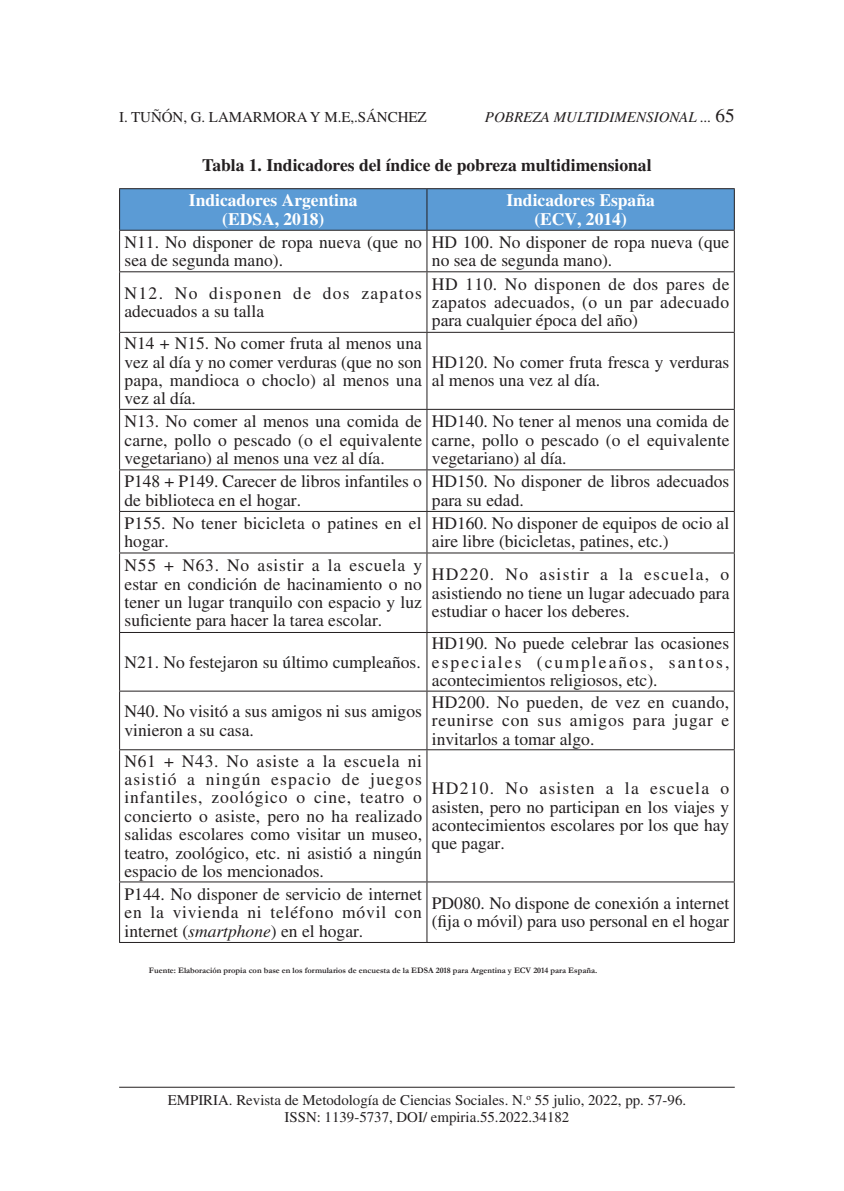
<style>
.page{position:relative;width:844px;height:1191px;background:#fff}
.page>*{position:absolute;margin:0;border:0;box-sizing:border-box;transform-origin:0 0}
.t1{font:17.5px/18.4px "Times LT Std";color:#231f20;text-align:justify}
.t2{font:700 17.5px/18.4px "Times LT Std";color:#fff;text-align:center}
.t3{font:700 17.5px "Times LT Std";color:#231f20}
.t4{font:17.5px/18.4px "Times LT Std";letter-spacing:.075em;color:#231f20}
.t5{font:15.05px "Times LT Std";letter-spacing:-.005em;color:#231f20}
.t6{font:italic 15.05px "Times LT Std";color:#231f20}
.t7{font:14.88px/16.6px "Times LT Std";color:#231f20;text-align:center}
.t8{font:700 8.4px "Garamond";color:#231f20}
.s1{font-style:normal;font-size:19.25px}
.s2{font-style:italic}
</style>
<div class="page">
<hr style="left:119px;top:1087px;width:615px;height:1px;background:#231f20">
<div style="left:120px;top:189px;width:613px;height:41px;background:#5b9bd5"></div>
<svg style="left:120px;top:231px;width:613px;height:711px"></svg>
<hr style="left:119px;top:188px;width:308px;height:1px;background:#231f20">
<hr style="left:427px;top:188px;width:307px;height:1px;background:#231f20">
<hr style="left:119px;top:230px;width:308px;height:1px;background:#231f20">
<hr style="left:427px;top:230px;width:307px;height:1px;background:#231f20">
<hr style="left:119px;top:271px;width:308px;height:1px;background:#231f20">
<hr style="left:427px;top:271px;width:307px;height:1px;background:#231f20">
<hr style="left:119px;top:332px;width:308px;height:1px;background:#231f20">
<hr style="left:427px;top:332px;width:307px;height:1px;background:#231f20">
<hr style="left:119px;top:409px;width:308px;height:1px;background:#231f20">
<hr style="left:427px;top:409px;width:307px;height:1px;background:#231f20">
<hr style="left:119px;top:469px;width:308px;height:1px;background:#231f20">
<hr style="left:427px;top:469px;width:307px;height:1px;background:#231f20">
<hr style="left:119px;top:511px;width:308px;height:1px;background:#231f20">
<hr style="left:427px;top:511px;width:307px;height:1px;background:#231f20">
<hr style="left:119px;top:552px;width:308px;height:1px;background:#231f20">
<hr style="left:427px;top:552px;width:307px;height:1px;background:#231f20">
<hr style="left:119px;top:632px;width:308px;height:1px;background:#231f20">
<hr style="left:427px;top:632px;width:307px;height:1px;background:#231f20">
<hr style="left:119px;top:690px;width:308px;height:1px;background:#231f20">
<hr style="left:427px;top:690px;width:307px;height:1px;background:#231f20">
<hr style="left:119px;top:749px;width:308px;height:1px;background:#231f20">
<hr style="left:427px;top:749px;width:307px;height:1px;background:#231f20">
<hr style="left:119px;top:881px;width:308px;height:1px;background:#231f20">
<hr style="left:427px;top:881px;width:307px;height:1px;background:#231f20">
<hr style="left:119px;top:942px;width:308px;height:1px;background:#231f20">
<hr style="left:427px;top:942px;width:307px;height:1px;background:#231f20">
<hr style="left:119px;top:189px;width:1px;height:41px;background:#231f20">
<hr style="left:119px;top:231px;width:1px;height:40px;background:#231f20">
<hr style="left:119px;top:272px;width:1px;height:60px;background:#231f20">
<hr style="left:119px;top:333px;width:1px;height:76px;background:#231f20">
<hr style="left:119px;top:410px;width:1px;height:59px;background:#231f20">
<hr style="left:119px;top:470px;width:1px;height:41px;background:#231f20">
<hr style="left:119px;top:512px;width:1px;height:40px;background:#231f20">
<hr style="left:119px;top:553px;width:1px;height:79px;background:#231f20">
<hr style="left:119px;top:633px;width:1px;height:57px;background:#231f20">
<hr style="left:119px;top:691px;width:1px;height:58px;background:#231f20">
<hr style="left:119px;top:750px;width:1px;height:131px;background:#231f20">
<hr style="left:119px;top:882px;width:1px;height:60px;background:#231f20">
<hr style="left:426px;top:189px;width:1px;height:41px;background:#231f20">
<hr style="left:733px;top:189px;width:1px;height:41px;background:#231f20">
<hr style="left:426px;top:231px;width:1px;height:40px;background:#231f20">
<hr style="left:733px;top:231px;width:1px;height:40px;background:#231f20">
<hr style="left:426px;top:272px;width:1px;height:60px;background:#231f20">
<hr style="left:733px;top:272px;width:1px;height:60px;background:#231f20">
<hr style="left:426px;top:333px;width:1px;height:76px;background:#231f20">
<hr style="left:733px;top:333px;width:1px;height:76px;background:#231f20">
<hr style="left:426px;top:410px;width:1px;height:59px;background:#231f20">
<hr style="left:733px;top:410px;width:1px;height:59px;background:#231f20">
<hr style="left:426px;top:470px;width:1px;height:41px;background:#231f20">
<hr style="left:733px;top:470px;width:1px;height:41px;background:#231f20">
<hr style="left:426px;top:512px;width:1px;height:40px;background:#231f20">
<hr style="left:733px;top:512px;width:1px;height:40px;background:#231f20">
<hr style="left:426px;top:553px;width:1px;height:79px;background:#231f20">
<hr style="left:733px;top:553px;width:1px;height:79px;background:#231f20">
<hr style="left:426px;top:633px;width:1px;height:57px;background:#231f20">
<hr style="left:733px;top:633px;width:1px;height:57px;background:#231f20">
<hr style="left:426px;top:691px;width:1px;height:58px;background:#231f20">
<hr style="left:733px;top:691px;width:1px;height:58px;background:#231f20">
<hr style="left:426px;top:750px;width:1px;height:131px;background:#231f20">
<hr style="left:733px;top:750px;width:1px;height:131px;background:#231f20">
<hr style="left:426px;top:882px;width:1px;height:60px;background:#231f20">
<hr style="left:733px;top:882px;width:1px;height:60px;background:#231f20">
<p class="t5" style="left:119px;top:109px;width:309px">I. TUÑÓN, G. LAMARMORA Y M.E,.SÁNCHEZ</p>
<p class="t6" style="left:484px;top:109px;width:251px">POBREZA MULTIDIMENSIONAL ... <span class="s1">65</span></p>
<p class="t3" style="left:202px;top:154px;width:450px">Tabla 1. Indicadores del índice de pobreza multidimensional</p>
<p class="t2" style="left:189px;top:191px;width:170px">Indicadores Argentina (EDSA, 2018)</p>
<p class="t2" style="left:506px;top:191px;width:150px">Indicadores España (ECV, 2014)</p>
<p class="t1" style="left:124px;top:233px;width:299px">N11. No disponer de ropa nueva (que no sea de segunda mano).</p>
<p class="t1" style="left:432px;top:233px;width:299px">HD 100. No disponer de ropa nueva (que no sea de segunda mano).</p>
<p class="t4" style="left:124px;top:284px;width:299px">N12. No disponen de dos zapatos adecuados a su talla</p>
<p class="t1" style="left:432px;top:274px;width:299px">HD 110. No disponen de dos pares de zapatos adecuados, (o un par adecuado para cualquier época del año)</p>
<p class="t1" style="left:124px;top:334px;width:299px">N14 + N15. No comer fruta al menos una vez al día y no comer verduras (que no son papa, mandioca o choclo) al menos una vez al día.</p>
<p class="t1" style="left:432px;top:352px;width:299px">HD120. No comer fruta fresca y verduras al menos una vez al día.</p>
<p class="t1" style="left:124px;top:412px;width:299px">N13. No comer al menos una comida de carne, pollo o pescado (o el equivalente vegetariano) al menos una vez al día.</p>
<p class="t1" style="left:432px;top:412px;width:299px">HD140. No tener al menos una comida de carne, pollo o pescado (o el equivalente vegetariano) al día.</p>
<p class="t1" style="left:124px;top:472px;width:299px">P148 + P149. Carecer de libros infantiles o de biblioteca en el hogar.</p>
<p class="t1" style="left:432px;top:472px;width:299px">HD150. No disponer de libros adecuados para su edad.</p>
<p class="t1" style="left:124px;top:514px;width:298px">P155. No tener bicicleta o patines en el hogar.</p>
<p class="t1" style="left:432px;top:514px;width:299px">HD160. No disponer de equipos de ocio al aire libre (bicicletas, patines, etc.)</p>
<p class="t1" style="left:124px;top:556px;width:299px">N55 + N63. No asistir a la escuela y estar en condición de hacinamiento o no tener un lugar tranquilo con espacio y luz suficiente para hacer la tarea escolar.</p>
<p class="t1" style="left:432px;top:565px;width:299px">HD220. No asistir a la escuela, o asistiendo no tiene un lugar adecuado para estudiar o hacer los deberes.</p>
<p class="t1" style="left:124px;top:652px;width:298px">N21. No festejaron su último cumpleaños.</p>
<p class="t1" style="left:432px;top:634px;width:299px">HD190. No puede celebrar las ocasiones especiales (cumpleaños, santos, acontecimientos religiosos, etc).</p>
<p class="t1" style="left:124px;top:702px;width:299px">N40. No visitó a sus amigos ni sus amigos vinieron a su casa.</p>
<p class="t1" style="left:432px;top:693px;width:299px">HD200. No pueden, de vez en cuando, reunirse con sus amigos para jugar e invitarlos a tomar algo.</p>
<p class="t1" style="left:124px;top:751px;width:299px">N61 + N43. No asiste a la escuela ni asistió a ningún espacio de juegos infantiles, zoológico o cine, teatro o concierto o asiste, pero no ha realizado salidas escolares como visitar un museo, teatro, zoológico, etc. ni asistió a ningún espacio de los mencionados.</p>
<p class="t1" style="left:432px;top:779px;width:299px">HD210. No asisten a la escuela o asisten, pero no participan en los viajes y acontecimientos escolares por los que hay que pagar.</p>
<p class="t1" style="left:124px;top:884px;width:299px">P144. No disponer de servicio de internet en la vivienda ni teléfono móvil con internet (<span class="s2">smartphone</span>) en el hogar.</p>
<p class="t1" style="left:432px;top:894px;width:299px">PD080. No dispone de conexión a internet (fija o móvil) para uso personal en el hogar</p>
<p class="t8" style="left:149px;top:964px;width:449px">Fuente: Elaboración propia con base en los formularios de encuesta de la EDSA 2018 para Argentina y ECV 2014 para España.</p>
<p class="t7" style="left:168px;top:1091px;width:520px">EMPIRIA. Revista de Metodología de Ciencias Sociales. N.<sup>o</sup> 55 julio, 2022, pp. 57-96.<br>ISSN: 1139-5737, DOI/ empiria.55.2022.34182</p>
</div>
